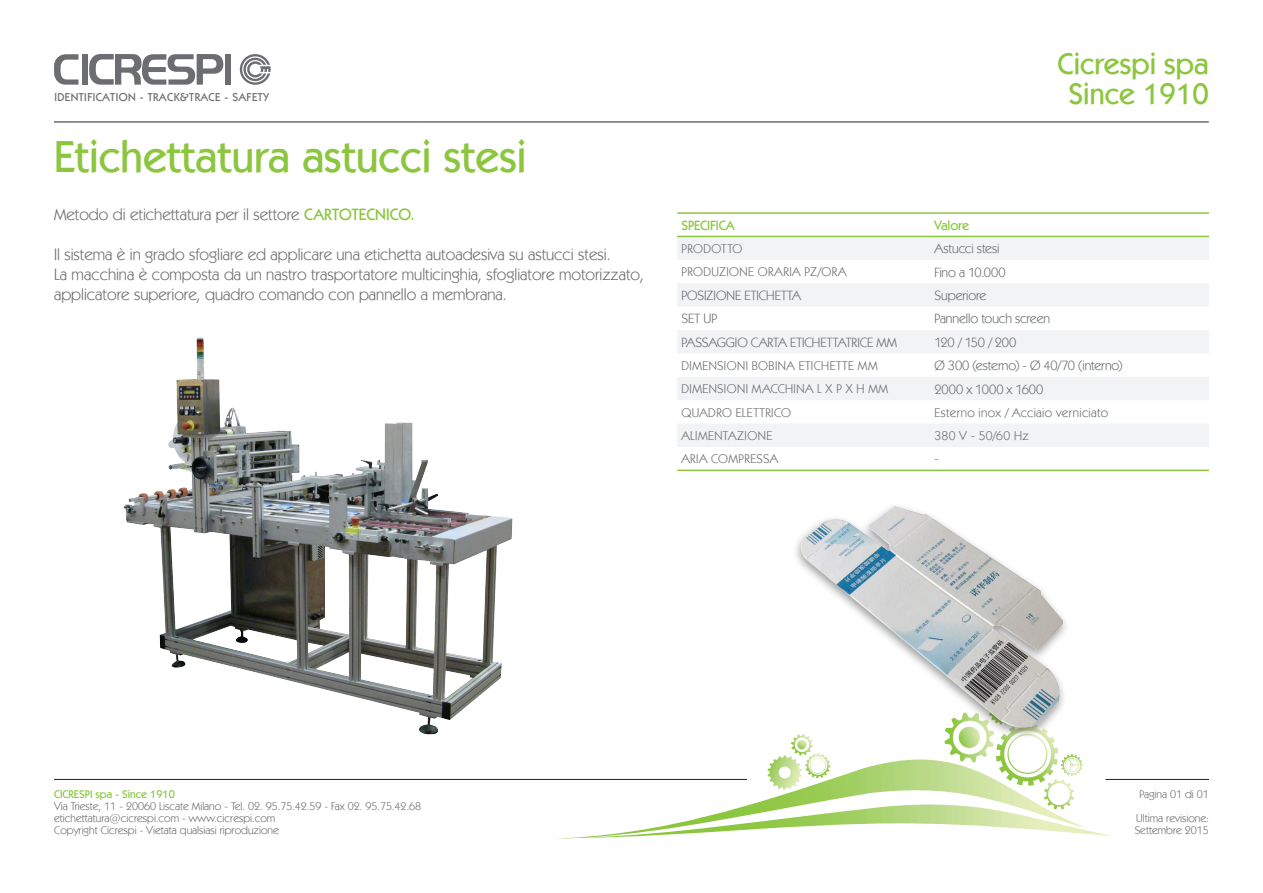
<style>
.page{position:relative;width:1263px;height:893px;background:#fff}
.page>*{position:absolute;margin:0;border:0;box-sizing:border-box;transform-origin:0 0}
.t1{font:500 45px "Kabel IT Cby BT";color:#8bc63e}
.t2{font:500 30px "Kabel IT Cby BT";color:#8bc63e}
.t3{font:16.5px "Kabel IT Cby BT";color:#6c6d70}
.TESTO_BOX_TAB{font:13.5px "Kabel IT Cby BT";letter-spacing:-.005em;color:#6c6d70}
.TESTO_BOX_TAB-2{font:500 13.5px "Kabel IT Cby BT";letter-spacing:-.01em;color:#8bc63e}
.TESTO_BOX_TAB-3{font:13.5px "Kabel IT Cby BT";letter-spacing:-.025em;color:#6c6d70}
.TESTO_BOX_TAB-4{font:12.75px "Kabel IT Cby BT";letter-spacing:.035em;color:#6c6d70}
.t4{font:500 11.55px "Kabel IT Cby BT";letter-spacing:.04em;color:#6c6d70}
.t5{font:11.25px "Kabel IT Cby BT";color:#6c6d70}
.t6{font:500 11.25px "Kabel IT Cby BT";color:#8bc63e}
.s1{font-weight:500;color:#8bc63e}
</style>
<div class="page">
<hr style="left:54px;top:779px;width:693px;height:1px;background:#231f20">
<hr style="left:1105px;top:779px;width:104px;height:1px;background:#231f20">
<svg style="left:240px;top:54px;width:31px;height:31px"></svg>
<div style="left:225px;top:54px;width:6px;height:30px;background:#6c6d70"></div>
<svg style="left:89px;top:54px;width:135px;height:31px"></svg>
<div style="left:82px;top:54px;width:6px;height:31px;background:#6c6d70"></div>
<svg style="left:54px;top:54px;width:24px;height:31px"></svg>
<svg style="left:552px;top:744px;width:560px;height:95px"></svg>
<hr style="left:54px;top:122px;width:1155px;height:1px;background:#231f20">
<img style="left:123px;top:337px;width:390px;height:398px">
<img style="left:791px;top:506px;width:275px;height:238px">
<svg style="left:677px;top:237px;width:532px;height:210px;fill:#f2f3f4"></svg>
<hr style="left:677px;top:212px;width:253px;height:2px;background:#8bc63e">
<hr style="left:930px;top:212px;width:279px;height:2px;background:#8bc63e">
<hr style="left:677px;top:236px;width:253px;height:1px;background:#8bc63e">
<hr style="left:930px;top:236px;width:279px;height:1px;background:#8bc63e">
<hr style="left:677px;top:470px;width:253px;height:1px;background:#8bc63e">
<hr style="left:930px;top:470px;width:279px;height:1px;background:#8bc63e">
<p class="t4" style="left:54px;top:90px;width:216px">IDENTIFICATION - TRACK&amp;TRACE - SAFETY</p>
<p class="t1" style="left:54px;top:129px;width:474px">Etichettatura astucci stesi</p>
<p class="t3" style="left:54px;top:205px;width:362px">Metodo di etichettatura per il settore <span class="s1">CARTOTECNICO.</span></p>
<p class="t3" style="left:54px;top:244px;width:558px">Il sistema è in grado sfogliare ed applicare una etichetta autoadesiva su astucci stesi.</p>
<p class="t3" style="left:54px;top:264px;width:591px">La macchina è composta da un nastro trasportatore multicinghia, sfogliatore motorizzato,</p>
<p class="t3" style="left:54px;top:284px;width:454px">applicatore superiore, quadro comando con pannello a membrana.</p>
<p class="t2" style="left:1057px;top:45px;width:153px">Cicrespi spa</p>
<p class="t2" style="left:1068px;top:75px;width:142px">Since 1910</p>
<p class="TESTO_BOX_TAB-2" style="left:681px;top:217px;width:55px">SPECIFICA</p>
<p class="TESTO_BOX_TAB-2" style="left:934px;top:217px;width:36px">Valore</p>
<p class="TESTO_BOX_TAB-4" style="left:681px;top:241px;width:62px">PRODOTTO</p>
<p class="TESTO_BOX_TAB" style="left:934px;top:240px;width:66px">Astucci stesi</p>
<p class="TESTO_BOX_TAB-4" style="left:681px;top:264px;width:166px">PRODUZIONE ORARIA PZ/ORA</p>
<p class="TESTO_BOX_TAB" style="left:934px;top:264px;width:73px">Fino a 10.000</p>
<p class="TESTO_BOX_TAB" style="left:681px;top:287px;width:121px">POSIZIONE ETICHETTA</p>
<p class="TESTO_BOX_TAB" style="left:934px;top:287px;width:53px">Superiore</p>
<p class="TESTO_BOX_TAB" style="left:681px;top:310px;width:37px">SET UP</p>
<p class="TESTO_BOX_TAB" style="left:934px;top:310px;width:117px">Pannello touch screen</p>
<p class="TESTO_BOX_TAB" style="left:681px;top:334px;width:217px">PASSAGGIO CARTA ETICHETTATRICE MM</p>
<p class="TESTO_BOX_TAB-3" style="left:934px;top:334px;width:83px">120 / 150 / 200</p>
<p class="TESTO_BOX_TAB-4" style="left:681px;top:358px;width:198px">DIMENSIONI BOBINA ETICHETTE MM</p>
<p class="TESTO_BOX_TAB" style="left:934px;top:357px;width:190px">Ø 300 (esterno) - Ø 40/70 (interno)</p>
<p class="TESTO_BOX_TAB-4" style="left:681px;top:381px;width:208px">DIMENSIONI MACCHINA L X P X H MM</p>
<p class="TESTO_BOX_TAB" style="left:934px;top:381px;width:110px">2000 x 1000 x 1600</p>
<p class="TESTO_BOX_TAB-4" style="left:681px;top:404px;width:111px">QUADRO ELETTRICO</p>
<p class="TESTO_BOX_TAB-4" style="left:934px;top:404px;width:175px">Esterno inox / Acciaio verniciato</p>
<p class="TESTO_BOX_TAB-4" style="left:681px;top:428px;width:92px">ALIMENTAZIONE</p>
<p class="TESTO_BOX_TAB-4" style="left:934px;top:428px;width:96px">380 V - 50/60 Hz</p>
<p class="TESTO_BOX_TAB-4" style="left:681px;top:451px;width:98px">ARIA COMPRESSA</p>
<p class="TESTO_BOX_TAB-4" style="left:934px;top:451px;width:6px">-</p>
<p class="t6" style="left:54px;top:787px;width:122px">CICRESPI spa - Since 1910</p>
<p class="t5" style="left:54px;top:799px;width:369px">Via Trieste, 11 - 20060 Liscate Milano - Tel. 02. 95.75.42.59 - Fax 02. 95.75.42.68</p>
<p class="t5" style="left:54px;top:811px;width:223px">etichettatura@cicrespi.com - www.cicrespi.com</p>
<p class="t5" style="left:54px;top:823px;width:226px">Copyright Cicrespi - Vietata qualsiasi riproduzione</p>
<p class="t5" style="left:1139px;top:787px;width:71px">Pagina 01 di 01</p>
<p class="t5" style="left:1136px;top:811px;width:74px">Ultima revisione:</p>
<p class="t5" style="left:1135px;top:823px;width:76px">Settembre 2015</p>
</div>
